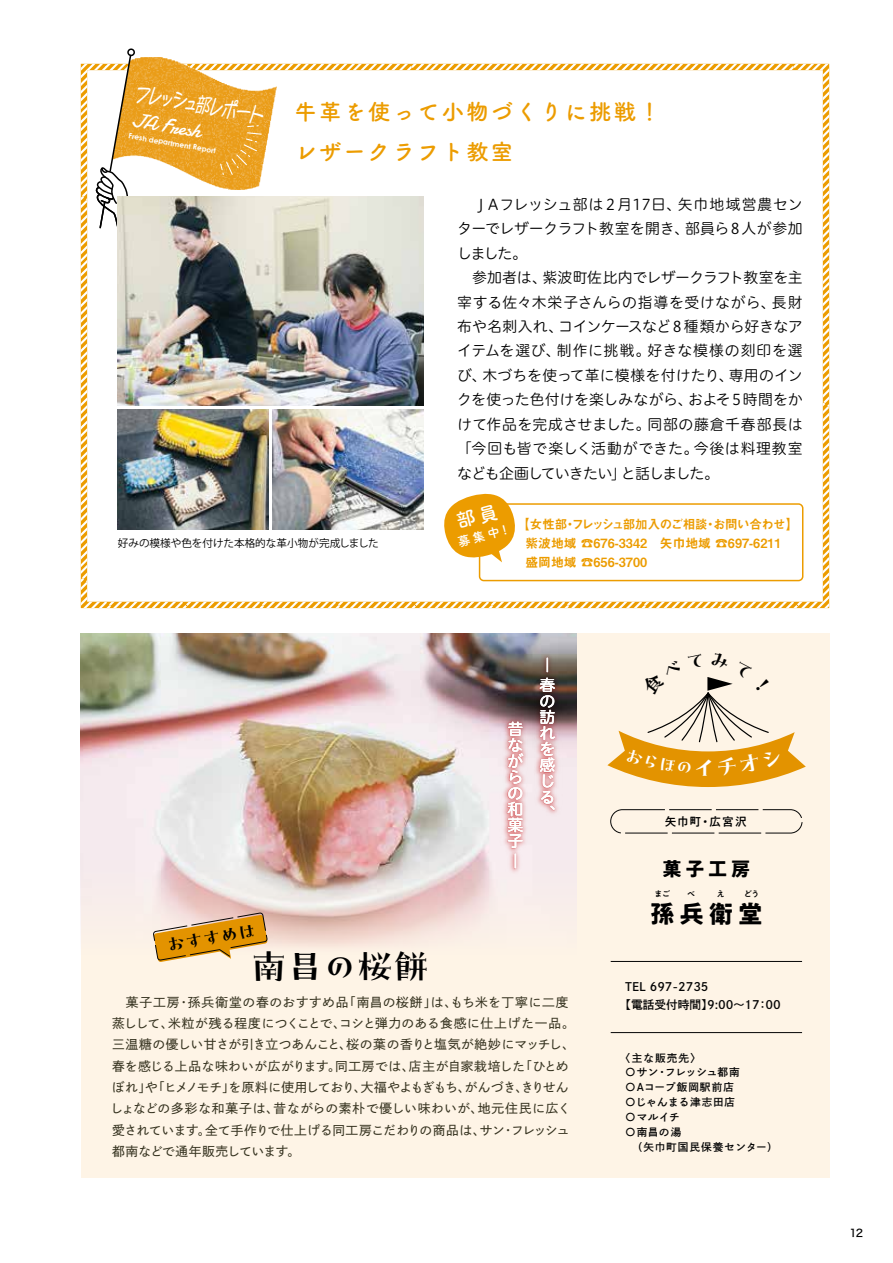
<style>
.page{position:relative;width:893px;height:1263px;background:#fff}
.page>*{position:absolute;margin:0;border:0;box-sizing:border-box;transform-origin:0 0}
.t1{font:36.15px "P Kokon Min 2 B";letter-spacing:-.015em;color:#000}
.t2{font:25.5px "P Kokon Min 2 B";color:#fff}
.t3{font:700 24.45px "PA1 Gothic Std";color:#000}
.t4{font:22.35px/40.3px "Tsuku B Rd Gothic Std B";letter-spacing:.1em;color:#ec9c00}
.t5{font:20.25px "P Kuromame Std N R";color:#fff;scale:.7 1}
.t6{font:20.25px "Damion";color:#fff}
.t7{font:19.2px "P Kokon Min 2 B";color:#000}
.t8{font:700 19.2px "PA1 Gothic Std";color:#000}
.t9{font:15.9px/15.9px "Hiragino UD Sans R Std N W4";color:#fff;text-align:justify}
.t10{font:14.85px/24.5px "Hiragino UD Sans R Std N W3";color:#000}
.t11{font:14.85px/24.5px "Hiragino UD Sans R Std N W3";letter-spacing:.025em;color:#000}
.t12{font:14.85px "Hiragino UD Sans R Std N W3";letter-spacing:-.02em;color:#000}
.t13{font:14.85px "Hiragino UD Sans R Std N W3";letter-spacing:.055em;color:#000}
.t14{font:14.85px "Hiragino UD Sans R Std N W3";letter-spacing:-.055em;color:#000}
.t15{font:14.85px "Hiragino UD Sans R Std N W3";letter-spacing:.06em;color:#000}
.t16{font:14.85px "Hiragino UD Sans R Std N W3";letter-spacing:.02em;color:#000}
.t17{font:14.85px "Hiragino UD Sans R Std N W3";letter-spacing:-.04em;color:#000}
.t18{font:12.75px "P Shuei Go Gin Std M";letter-spacing:.025em;color:#363320}
.t19{font:12.75px "P Shuei Go Gin Std M";letter-spacing:.045em;color:#363320}
.t20{font:12.75px/19.2px "Midashi Go Pr 6 N MB31";color:#ec9c00}
.t21{font:12.75px "P Shuei Go Gin Std M";letter-spacing:.005em;color:#363320}
.t22{font:12.75px "P Shuei Go Gin Std M";letter-spacing:.055em;color:#363320}
.t23{font:12.75px/21.3px "P Shuei Go Gin Std M";letter-spacing:-.04em;color:#363320}
.t24{font:12.75px "Midashi Go Pr 6 N MB31";letter-spacing:-.03em;color:#ec9c00}
.t25{font:12.75px "P Shuei Go Gin Std M";letter-spacing:.05em;color:#363320}
.t26{font:12.75px "P Shuei Go Gin Std M";letter-spacing:-.06em;color:#363320}
.t27{font:12.75px "P Shuei Go Gin Std M";letter-spacing:.07em;color:#363320}
.t28{font:12.75px "Tsuku B Rd Gothic Std B";color:#fff}
.t29{font:11.7px "P Shuei Go Gin Std B";color:#050505}
.t30{font:500 11.7px "PA1 Gothic Std";letter-spacing:.075em;color:#000}
.t31{font:10.65px/14.9px "P Shuei Go Gin Std B";letter-spacing:.065em;color:#050505}
.t32{font:10.65px "Koz Go Pr 6 N";color:#000}
.t33{font:10.65px "Hira Kaku Pro N W5";color:#000}
.t34{font:500 8.55px "PA1 Gothic Std";color:#000}
.t35{font:700 7.5px "Century Gothic";color:#fff}
</style>
<div class="page">
<div style="left:81px;top:634px;width:748px;height:544px;background:#fef4e6"></div>
<svg style="left:81px;top:64px;width:748px;height:544px"></svg>
<img style="left:80px;top:50px;width:250px;height:193px">
<div style="left:127px;top:48px;width:8px;height:8px;border:1px solid #000;border-radius:50%"></div>
<svg style="left:94px;top:54px;width:47px;height:182px"></svg>
<svg style="left:219px;top:125px;width:43px;height:51px;background:#eba52e"></svg>
<img style="left:80px;top:550px;width:568px;height:397px">
<img style="left:118px;top:409px;width:151px;height:120px">
<img style="left:273px;top:409px;width:151px;height:120px">
<img style="left:118px;top:197px;width:306px;height:208px">
<img style="left:500px;top:650px;width:63px;height:226px">
<img style="left:506px;top:656px;width:51px;height:214px">
<div style="left:610px;top:809px;width:192px;height:24px;border:1px dashed #050505;border-radius:12px"></div>
<hr style="left:611px;top:961px;width:191px;height:1px;background:#050505">
<hr style="left:611px;top:1032px;width:191px;height:1px;background:#050505">
<svg style="left:153px;top:913px;width:115px;height:49px"></svg>
<div style="left:479px;top:503px;width:324px;height:78px;border:2px solid #ec9c00;border-radius:4px"></div>
<svg style="left:607px;top:652px;width:199px;height:135px"></svg>
<svg style="left:441px;top:489px;width:77px;height:73px"></svg>
<h3 class="t5" style="left:138px;top:82px;width:188px;rotate:10deg">フレッシュ部レポート</h3>
<h3 class="t6" style="left:134px;top:106px;width:72px;rotate:10deg">JA Fresh</h3>
<p class="t35" style="left:130px;top:131px;width:90px;rotate:10deg">Fresh department Report</p>
<h3 class="t4" style="left:295px;top:90px;width:368px">牛革を使って小物づくりに挑戦!レザークラフト教室</h3>
<p class="t15" style="left:678px;top:193px;width:126px">矢巾地域営農セン</p>
<p class="t10" style="left:457px;top:191px;width:226px">　ＪＡフレッシュ部は２月17日、</p>
<p class="t16" style="left:685px;top:217px;width:119px">部員ら８人が参加</p>
<p class="t10" style="left:457px;top:216px;width:234px">ターでレザークラフト教室を開き、</p>
<p class="t10" style="left:457px;top:240px;width:72px">しました。</p>
<p class="t12" style="left:542px;top:266px;width:262px">紫波町佐比内でレザークラフト教室を主</p>
<p class="t10" style="left:457px;top:264px;width:91px">　参加者は、</p>
<p class="t10" style="left:558px;top:289px;width:246px;text-indent:-101px">宰する佐々木栄子さんらの指導を受けながら、<br>コインケースなど８種類から好きなア</p>
<p class="t10" style="left:772px;top:289px;width:32px">長財</p>
<p class="t10" style="left:457px;top:313px;width:108px">布や名刺入れ、</p>
<p class="t10" style="left:457px;top:338px;width:105px">イテムを選び、</p>
<p class="t13" style="left:647px;top:340px;width:157px">好きな模様の刻印を選</p>
<p class="t10" style="left:557px;top:338px;width:95px">制作に挑戦。</p>
<p class="t10" style="left:457px;top:362px;width:31px">び、</p>
<p class="t10" style="left:482px;top:362px;width:253px">木づちを使って革に模様を付けたり、</p>
<p class="t10" style="left:729px;top:362px;width:75px">専用のイン</p>
<p class="t11" style="left:647px;top:387px;width:157px;text-indent:-190px">クを使った色付けを楽しみながら、<br>同部の藤倉千春部長は</p>
<p class="t17" style="left:688px;top:389px;width:116px">およそ５時間をか</p>
<p class="t10" style="left:457px;top:411px;width:195px">けて作品を完成させました。</p>
<p class="t10" style="left:621px;top:436px;width:100px;text-indent:-164px">「今回も皆で楽しく活動ができた。<br>と話しました。</p>
<p class="t13" style="left:694px;top:437px;width:110px">今後は料理教室</p>
<p class="t14" style="left:457px;top:462px;width:170px">なども企画していきたい」</p>
<p class="t32" style="left:118px;top:537px;width:263px">好みの模様や色を付けた本格的な革小物が完成しました</p>
<p class="t28" style="left:455px;top:533px;width:52px;rotate:-15deg">募集中!</p>
<p class="t24" style="left:517px;top:514px;width:283px">【女性部フレッシュ部加入のご相談お問い合わせ【</p>
<p class="t20" style="left:525px;top:514px;width:258px;text-indent:38px">・<br>紫波地域 ☎676-3342　矢巾地域 ☎697-6211盛岡地域 ☎656-3700</p>
<p class="t20" style="left:704px;top:514px;width:14px">・</p>
<p class="t7" style="left:165px;top:935px;width:92px;rotate:-10deg">おすすめは</p>
<h1 class="t1" style="left:251px;top:947px;width:180px">南昌の桜餅</h1>
<p class="t9" style="left:507px;top:720px;width:17px;text-align:left">昔ながらの和菓子</p>
<p class="t9" style="left:507px;top:852px;width:10px">―</p>
<p class="t9" style="left:539px;top:656px;width:10px">―</p>
<p class="t9" style="left:539px;top:677px;width:17px">春の訪れを感じる</p>
<p class="t9" style="left:539px;top:804px;width:17px">、</p>
<h2 class="t2" style="left:692px;top:754px;width:27px">イ</h2>
<p class="t30" style="left:665px;top:814px;width:83px">矢巾町・広宮沢</p>
<p class="t8" style="left:662px;top:857px;width:90px">菓子工房</p>
<h3 class="t3" style="left:650px;top:898px;width:114px">孫兵衛堂</h3>
<p class="t34" style="left:654px;top:889px;width:17px">まご</p>
<p class="t34" style="left:744px;top:889px;width:17px">どう</p>
<p class="t34" style="left:716px;top:889px;width:10px">え</p>
<p class="t34" style="left:687px;top:889px;width:10px">べ</p>
<p class="t29" style="left:625px;top:979px;width:85px">TEL 697-2735</p>
<p class="t18" style="left:343px;top:993px;width:116px">「南昌の桜餅 は」 、</p>
<p class="t22" style="left:188px;top:993px;width:162px">孫兵衛堂の春のおすすめ品</p>
<p class="t19" style="left:451px;top:993px;width:119px">もち米を丁寧に二度</p>
<p class="t18" style="left:112px;top:993px;width:69px">　菓子工房</p>
<p class="t18" style="left:177px;top:993px;width:14px">・</p>
<p class="t19" style="left:339px;top:1015px;width:237px">コシと弾力のある食感に仕上げた一品。</p>
<p class="t18" style="left:168px;top:1015px;width:179px">米粒が残る程度につくことで、</p>
<p class="t18" style="left:112px;top:1015px;width:63px">蒸しして、</p>
<p class="t19" style="left:347px;top:1036px;width:230px">桜の葉の香りと塩気が絶妙にマッチし、</p>
<p class="t21" style="left:112px;top:1036px;width:242px">三温糖の優しい甘さが引き立つあんこと、</p>
<p class="t18" style="left:409px;top:1057px;width:118px">店主が自家栽培した</p>
<p class="t18" style="left:112px;top:1057px;width:230px">春を感じる上品な味わいが広がります。</p>
<p class="t18" style="left:519px;top:1057px;width:51px">「ひとめ</p>
<p class="t18" style="left:335px;top:1057px;width:81px">同工房では、</p>
<p class="t18" style="left:112px;top:1078px;width:125px">ぼれ 「や」 ヒメノモチ」</p>
<p class="t21" style="left:465px;top:1078px;width:105px">がんづききりせん</p>
<p class="t18" style="left:515px;top:1078px;width:14px">、</p>
<p class="t26" style="left:361px;top:1078px;width:111px">大福やよもぎもち、</p>
<p class="t18" style="left:229px;top:1078px;width:139px">を原料に使用しており、</p>
<p class="t22" style="left:111px;top:1100px;width:170px">しょなどの多彩な和菓子は、</p>
<p class="t27" style="left:478px;top:1100px;width:94px">地元住民に広く</p>
<p class="t25" style="left:274px;top:1100px;width:211px">昔ながらの素朴で優しい味わいが、</p>
<p class="t18" style="left:205px;top:1121px;width:282px">全て手作りで仕上げる同工房こだわりの商品は、</p>
<p class="t23" style="left:112px;top:1119px;width:190px">愛されています。<br>都南などで通年販売しています。</p>
<p class="t18" style="left:480px;top:1121px;width:27px">サン</p>
<p class="t18" style="left:511px;top:1121px;width:60px">フレッシュ</p>
<p class="t18" style="left:502px;top:1121px;width:14px">・</p>
<p class="t29" style="left:619px;top:997px;width:117px">【電話受付時間９:００</p>
<p class="t29" style="left:701px;top:997px;width:13px">【</p>
<p class="t29" style="left:733px;top:997px;width:51px">~1 7：００</p>
<p class="t31" style="left:665px;top:1050px;width:76px;text-indent:-45px">〈主な販売先〈<br>フレッシュ都南</p>
<p class="t31" style="left:625px;top:1065px;width:154px">〇サン<br>〇Aコープ飯岡駅前店<br>〇じゃんまる津志田店<br>〇マルイチ<br>〇南昌の湯<br>　（矢巾町国民保養センター(</p>
<p class="t31" style="left:657px;top:1065px;width:12px">・</p>
<p class="t33" style="left:849px;top:1224px;width:15px">12</p>
</div>
